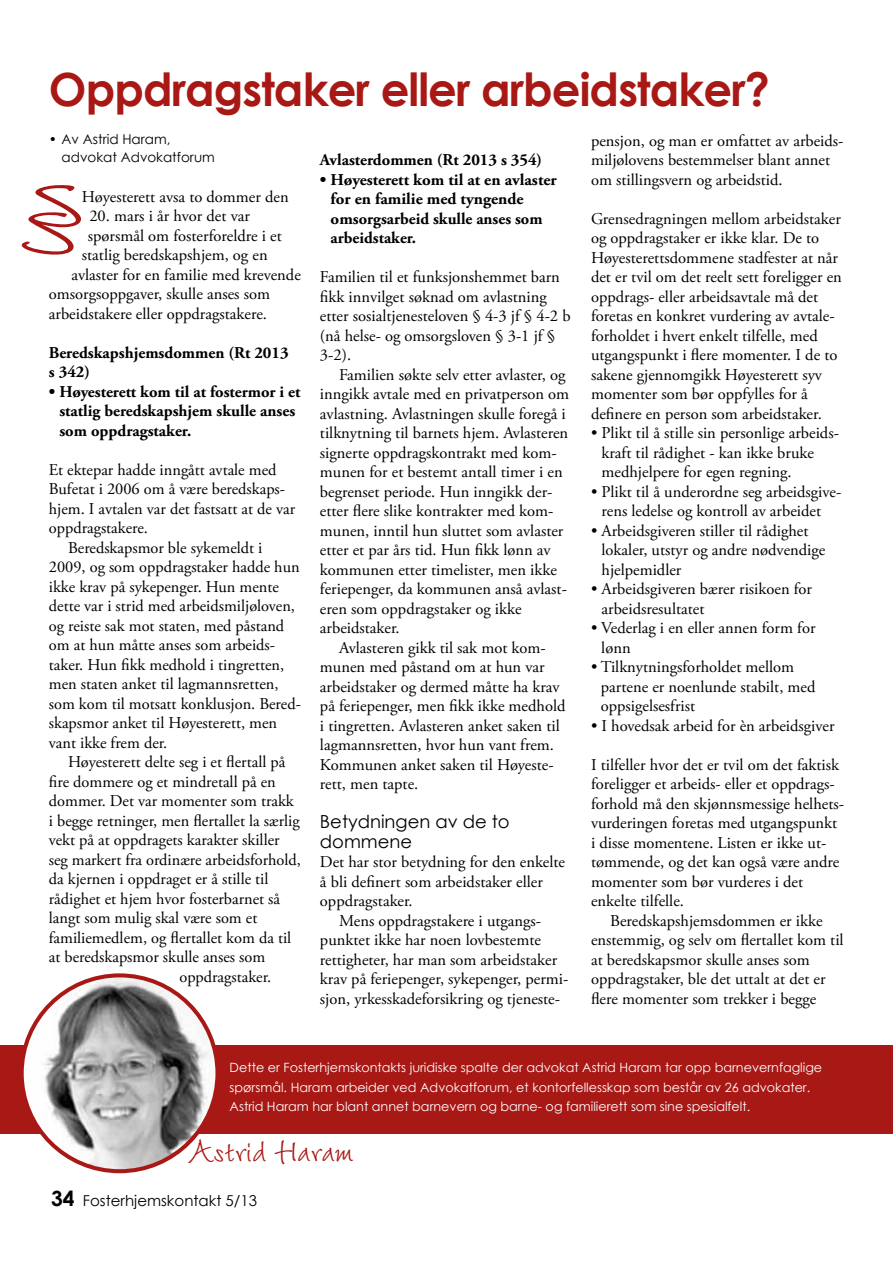
<style>
.page{position:relative;width:893px;height:1263px;background:#fff}
.page>*{position:absolute;margin:0;border:0;box-sizing:border-box;transform-origin:0 0}
.t1{font:700 45.75px "Century Gothic";letter-spacing:-.02em;color:#a81815}
.t2{font:43.5px "Wiesbaden Swing LT Std";color:#a81815}
.t3{font:18px/19.5px "Century Gothic";color:#000}
.t4{font:16.5px/19.5px "Adobe Garamond Pro";color:#000}
.t5{font:700 16.5px/19.5px "Adobe Garamond Pro";color:#000}
.t6{font:15px "Century Gothic";color:#000}
.t7{font:13.5px/18px "Century Gothic";color:#000}
.t8{font:12.75px/19.5px "Century Gothic";color:#fff}
.s1{font-weight:700;font-size:21px}
</style>
<div class="page">
<div style="left:0;top:1045px;width:893px;height:89px;background:#a81815"></div>
<img style="left:22px;top:975px;width:195px;height:196px;border-radius:98px">
<div style="left:20px;top:973px;width:200px;height:200px;border:4px solid #a81815;border-radius:50%"></div>
<svg style="left:21px;top:185px;width:60px;height:70px"></svg>
<h1 class="t1" style="left:49px;top:55px;width:722px">Oppdragstaker eller arbeidstaker?</h1>
<p class="t7" style="left:62px;top:130px;width:155px;text-indent:-13px">• Av Astrid Haram, advokat Advokatforum</p>
<p class="t4" style="left:82px;top:187px;width:208px">Høyesterett avsa to dommer den</p>
<p class="t4" style="left:89px;top:207px;width:162px">20. mars i år hvor det var</p>
<p class="t4" style="left:88px;top:226px;width:195px">spørsmål om fosterforeldre i et</p>
<p class="t4" style="left:82px;top:246px;width:187px">statlig beredskapshjem, og en</p>
<p class="t4" style="left:71px;top:265px;width:231px">avlaster for en familie med krevende</p>
<p class="t4" style="left:49px;top:285px;width:223px">omsorgsoppgaver, skulle anses som</p>
<p class="t4" style="left:49px;top:304px;width:220px">arbeidstakere eller oppdragstakere.</p>
<p class="t5" style="left:49px;top:343px;width:241px">Beredskapshjemsdommen (Rt 2013 s 342)</p>
<p class="t5" style="left:59px;top:382px;width:243px;text-indent:-10px">• Høyesterett kom til at fostermor i et statlig beredskapshjem skulle anses som oppdragstaker.</p>
<p class="t4" style="left:49px;top:460px;width:229px">Et ektepar hadde inngått avtale med</p>
<p class="t4" style="left:49px;top:480px;width:238px">Bufetat i 2006 om å være beredskaps-</p>
<p class="t4" style="left:49px;top:499px;width:248px">hjem. I avtalen var det fastsatt at de var</p>
<p class="t4" style="left:49px;top:519px;width:101px">oppdragstakere.</p>
<p class="t4" style="left:68px;top:538px;width:196px">Beredskapsmor ble sykemeldt i</p>
<p class="t4" style="left:49px;top:558px;width:252px">2009, og som oppdragstaker hadde hun</p>
<p class="t4" style="left:49px;top:577px;width:232px">ikke krav på sykepenger. Hun mente</p>
<p class="t4" style="left:49px;top:597px;width:248px">dette var i strid med arbeidsmiljøloven,</p>
<p class="t4" style="left:49px;top:616px;width:237px">og reiste sak mot staten, med påstand</p>
<p class="t4" style="left:49px;top:636px;width:227px">om at hun måtte anses som arbeids-</p>
<p class="t4" style="left:49px;top:655px;width:237px">taker. Hun fikk medhold i tingretten,</p>
<p class="t4" style="left:49px;top:675px;width:231px">men staten anket til lagmannsretten,</p>
<p class="t4" style="left:49px;top:694px;width:252px">som kom til motsatt konklusjon. Bered-</p>
<p class="t4" style="left:49px;top:714px;width:230px">skapsmor anket til Høyesterett, men</p>
<p class="t4" style="left:49px;top:733px;width:120px">vant ikke frem der.</p>
<p class="t4" style="left:68px;top:753px;width:219px">Høyesterett delte seg i et flertall på</p>
<p class="t4" style="left:49px;top:772px;width:228px">fire dommere og et mindretall på en</p>
<p class="t4" style="left:49px;top:792px;width:246px">dommer. Det var momenter som trakk</p>
<p class="t4" style="left:49px;top:811px;width:252px">i begge retninger, men flertallet la særlig</p>
<p class="t4" style="left:49px;top:831px;width:232px">vekt på at oppdragets karakter skiller</p>
<p class="t4" style="left:49px;top:850px;width:254px">seg markert fra ordinære arbeidsforhold,</p>
<p class="t4" style="left:49px;top:870px;width:221px">da kjernen i oppdraget er å stille til</p>
<p class="t4" style="left:49px;top:889px;width:233px">rådighet et hjem hvor fosterbarnet så</p>
<p class="t4" style="left:49px;top:909px;width:210px">langt som mulig skal være som et</p>
<p class="t4" style="left:49px;top:928px;width:244px">familiemedlem, og flertallet kom da til</p>
<p class="t4" style="left:49px;top:948px;width:218px">at beredskapsmor skulle anses som</p>
<p class="t4" style="left:179px;top:967px;width:93px">oppdragstaker.</p>
<p class="t5" style="left:320px;top:150px;width:224px">Avlasterdommen (Rt 2013 s 354)</p>
<p class="t5" style="left:331px;top:170px;width:228px;text-indent:-11px">• Høyesterett kom til at en avlaster for en familie med tyngende omsorgsarbeid skulle anses som arbeidstaker.</p>
<p class="t4" style="left:320px;top:268px;width:252px">Familien til et funksjonshemmet barn fikk innvilget søknad om avlastning etter sosialtjenesteloven § 4-3 jf § 4-2 b (nå helse- og omsorgsloven § 3-1 jf §<br>3-2).</p>
<p class="t4" style="left:320px;top:365px;width:251px;text-indent:19px">Familien søkte selv etter avlaster, og inngikk avtale med en privatperson om avlastning. Avlastningen skulle foregå i tilknytning til barnets hjem. Avlasteren signerte oppdragskontrakt med kom&shy;munen for et bestemt antall timer i en begrenset periode. Hun inngikk der&shy;etter flere slike kontrakter med kom&shy;munen, inntil hun sluttet som avlaster etter et par års tid. Hun fikk lønn av kommunen etter timelister, men ikke feriepenger, da kommunen anså avlast&shy;eren som oppdragstaker og ikke arbeidstaker.</p>
<p class="t4" style="left:320px;top:638px;width:247px;text-indent:19px">Avlasteren gikk til sak mot kom&shy;munen med påstand om at hun var arbeidstaker og dermed måtte ha krav på feriepenger, men fikk ikke medhold i tingretten. Avlasteren anket saken til lagmannsretten, hvor hun vant frem.<br>Kommunen anket saken til Høyeste&shy;rett, men tapte.</p>
<p class="t3" style="left:320px;top:812px;width:191px">Betydningen av de to dommene</p>
<p class="t4" style="left:320px;top:853px;width:247px">Det har stor betydning for den enkelte</p>
<p class="t4" style="left:320px;top:872px;width:224px">å bli definert som arbeidstaker eller</p>
<p class="t4" style="left:320px;top:892px;width:94px">oppdragstaker.</p>
<p class="t4" style="left:339px;top:911px;width:202px">Mens oppdragstakere i utgangs-</p>
<p class="t4" style="left:320px;top:931px;width:223px">punktet ikke har noen lovbestemte</p>
<p class="t4" style="left:320px;top:950px;width:239px">rettigheter, har man som arbeidstaker</p>
<p class="t4" style="left:320px;top:970px;width:250px">krav på feriepenger, sykepenger, permi-</p>
<p class="t4" style="left:320px;top:989px;width:241px">sjon, yrkesskadeforsikring og tjeneste-</p>
<p class="t4" style="left:591px;top:131px;width:253px">pensjon, og man er omfattet av arbeids&shy;miljølovens bestemmelser blant annet om stillingsvern og arbeidstid.</p>
<p class="t4" style="left:591px;top:209px;width:252px">Grensedragningen mellom arbeidstaker og oppdragstaker er ikke klar. De to Høyesterettsdommene stadfester at når det er tvil om det reelt sett foreligger en oppdrags- eller arbeidsavtale må det foretas en konkret vurdering av avtale&shy;forholdet i hvert enkelt tilfelle, med utgangspunkt i flere momenter. I de to sakene gjennomgikk Høyesterett syv momenter som bør oppfylles for å definere en person som arbeidstaker.</p>
<p class="t4" style="left:602px;top:424px;width:239px;text-indent:-11px">• Plikt til å stille sin personlige arbeids&shy;kraft til rådighet - kan ikke bruke medhjelpere for egen regning.</p>
<p class="t4" style="left:591px;top:482px;width:252px;text-align:center">• Plikt til å underordne seg arbeidsgive&shy;rens ledelse og kontroll av arbeidet</p>
<p class="t4" style="left:602px;top:521px;width:225px;text-indent:-11px">• Arbeidsgiveren stiller til rådighet lokaler, utstyr og andre nødvendige hjelpemidler</p>
<p class="t4" style="left:602px;top:580px;width:212px;text-indent:-11px">• Arbeidsgiveren bærer risikoen for arbeidsresultatet</p>
<p class="t4" style="left:601px;top:619px;width:216px;text-indent:-10px">• Vederlag i en eller annen form for lønn</p>
<p class="t4" style="left:601px;top:658px;width:216px;text-indent:-10px">• Tilknytningsforholdet mellom partene er noenlunde stabilt, med oppsigelsesfrist</p>
<p class="t4" style="left:591px;top:716px;width:245px">• I hovedsak arbeid for èn arbeidsgiver</p>
<p class="t4" style="left:591px;top:755px;width:255px">I tilfeller hvor det er tvil om det faktisk foreligger et arbeids- eller et oppdrags&shy;forhold må den skjønnsmessige helhets&shy;vurderingen foretas med utgangspunkt i disse momentene. Listen er ikke ut&shy;tømmende, og det kan også være andre momenter som bør vurderes i det enkelte tilfelle.</p>
<p class="t4" style="left:591px;top:911px;width:254px;text-indent:19px">Beredskapshjemsdommen er ikke enstemmig, og selv om flertallet kom til at beredskapsmor skulle anses som oppdragstaker, ble det uttalt at det er flere momenter som trekker i begge</p>
<p class="t8" style="left:230px;top:1057px;width:594px">Dette er Fosterhjemskontakts juridiske spalte der advokat Astrid Haram tar opp barnevernfaglige spørsmål. Haram arbeider ved Advokatforum, et kontorfellesskap som består av 26 advokater.<br>Astrid Haram har blant annet barnevern og barne- og familierett som sine spesialfelt.</p>
<h2 class="t2" style="left:190px;top:1127px;width:165px">Astrid Haram</h2>
<p class="t6" style="left:51px;top:1190px;width:208px"><span class="s1">34</span> Fosterhjemskontakt 5/13</p>
</div>
